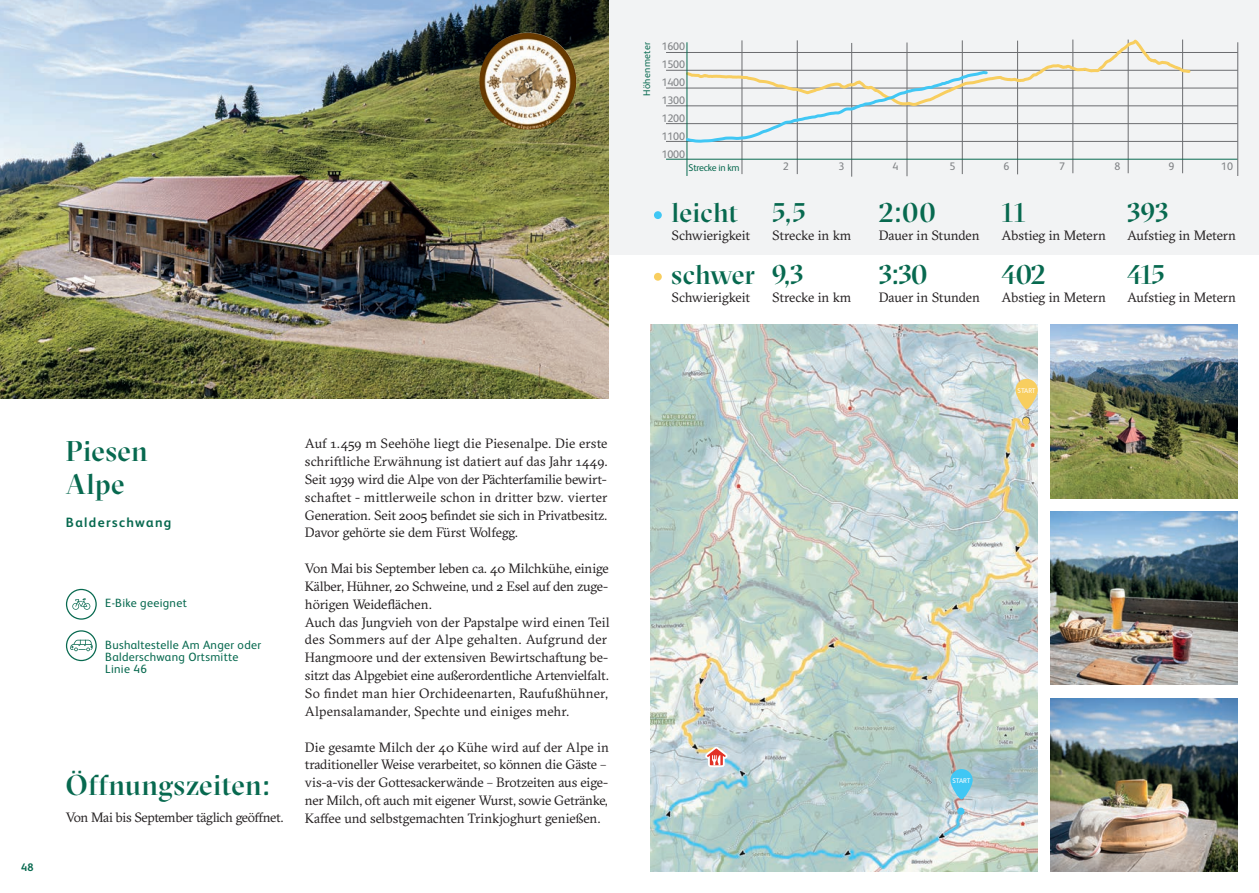
<style>
.page{position:relative;width:1259px;height:893px;background:#fff}
.page>*{position:absolute;margin:0;border:0;box-sizing:border-box;transform-origin:0 0}
.t1{font:500 28.5px/33px "GT Sectra Display";letter-spacing:.015em;color:#07694f}
.t2{font:500 27px "GT Sectra Display";color:#07694f}
.t3{font:13.5px/17.9px "GT Sectra";letter-spacing:-.01em;color:#231f20}
.t4{font:13.5px "GT Sectra";letter-spacing:-.03em;color:#231f20}
.t5{font:700 13.5px "FS Albert";letter-spacing:.1em;color:#07694f}
.t6{font:12px/12px "FS Albert";letter-spacing:.025em;color:#07694f}
.t7{font:10.95px/18px "FS Albert";letter-spacing:-.025em;color:#808285;text-align:justify}
.t8{font:700 10.95px "FS Albert";color:#07694f}
.t9{font:9.75px "FS Albert";letter-spacing:-.025em;color:#07694f}
.t10{font:9.75px "FS Albert";letter-spacing:.015em;color:#07694f}
.t11{font:6.9px "FS Albert";letter-spacing:-.015em;color:#fff}
</style>
<div class="page">
<div style="left:561px;top:0;width:698px;height:255px;background:#f2f3f4"></div>
<img style="left:0;top:0;width:608px;height:399px">
<div style="left:654px;top:211px;width:8px;height:8px;background:#40c7f4;border-radius:50%"></div>
<div style="left:654px;top:273px;width:8px;height:8px;background:#f8ce5f;border-radius:50%"></div>
<hr style="left:741px;top:40px;width:1px;height:134px;background:#6c6d70">
<hr style="left:797px;top:40px;width:1px;height:134px;background:#6c6d70">
<hr style="left:851px;top:43px;width:1px;height:134px;background:#6c6d70">
<hr style="left:962px;top:40px;width:1px;height:134px;background:#6c6d70">
<hr style="left:1072px;top:40px;width:1px;height:133px;background:#6c6d70">
<hr style="left:906px;top:43px;width:1px;height:133px;background:#6c6d70">
<hr style="left:1128px;top:40px;width:1px;height:133px;background:#6c6d70">
<hr style="left:1182px;top:40px;width:1px;height:133px;background:#6c6d70">
<hr style="left:1017px;top:41px;width:1px;height:133px;background:#6c6d70">
<hr style="left:666px;top:88px;width:571px;height:1px;background:#6c6d70">
<hr style="left:666px;top:70px;width:571px;height:1px;background:#6c6d70">
<hr style="left:666px;top:52px;width:571px;height:1px;background:#6c6d70">
<hr style="left:666px;top:159px;width:571px;height:1px;background:#07694f">
<hr style="left:666px;top:106px;width:571px;height:1px;background:#6c6d70">
<hr style="left:666px;top:141px;width:571px;height:1px;background:#6c6d70">
<hr style="left:666px;top:123px;width:571px;height:1px;background:#6c6d70">
<hr style="left:1237px;top:42px;width:1px;height:134px;background:#6c6d70">
<img style="left:651px;top:325px;width:386px;height:547px">
<img style="left:1050px;top:325px;width:187px;height:173px">
<img style="left:1050px;top:698px;width:187px;height:174px">
<img style="left:1050px;top:511px;width:187px;height:174px">
<hr style="left:686px;top:42px;width:1px;height:134px;background:#07694f">
<img style="left:479px;top:33px;width:97px;height:97px;border-radius:48px">
<div style="left:66px;top:589px;width:31px;height:31px;border:1px solid #07694f;border-radius:50%"></div>
<svg style="left:72px;top:598px;width:18px;height:12px"></svg>
<div style="left:66px;top:630px;width:31px;height:31px;border:1px solid #07694f;border-radius:50%"></div>
<svg style="left:70px;top:640px;width:22px;height:11px"></svg>
<svg style="left:1015px;top:379px;width:22px;height:30px"></svg>
<svg style="left:950px;top:769px;width:22px;height:30px"></svg>
<div style="left:1022px;top:417px;width:7px;height:8px;background:#f8ce5f;border-radius:50%"></div>
<div style="left:957px;top:808px;width:7px;height:7px;background:#40c7f4;border-radius:50%"></div>
<svg style="left:705px;top:746px;width:22px;height:21px"></svg>
<svg style="left:684px;top:39px;width:508px;height:105px"></svg>
<p class="t8" style="left:21px;top:859px;width:14px">48</p>
<h1 class="t1" style="left:66px;top:435px;width:83px">Piesen<br>Alpe</h1>
<p class="t5" style="left:66px;top:514px;width:107px">Balderschwang</p>
<p class="t6" style="left:105px;top:597px;width:83px">E-Bike geeignet</p>
<p class="t6" style="left:105px;top:638px;width:157px">Bushaltestelle Am Anger oder<br>Balderschwang Ortsmitte<br>Linie 46</p>
<h1 class="t1" style="left:66px;top:769px;width:206px">Öffnungszeiten:</h1>
<p class="t4" style="left:66px;top:810px;width:219px">Von Mai bis September täglich geöffnet.</p>
<p class="t3" style="left:305px;top:435px;width:304px;text-align:justify">Auf 1.459 m Seehöhe liegt die Piesenalpe. Die erste schriftliche Erwähnung ist datiert auf das Jahr 1449.<br>Seit 1939 wird die Alpe von der Pächterfamilie bewirt&shy;schaftet - mittlerweile schon in dritter bzw. vierter Generation. Seit 2005 befindet sie sich in Privatbesitz.<br>Davor gehörte sie dem Fürst Wolfegg.</p>
<p class="t3" style="left:305px;top:560px;width:306px">Von Mai bis September leben ca. 40 Milchkühe, einige Kälber, Hühner, 20 Schweine, und 2 Esel auf den zuge&shy;hörigen Weideflächen.<br>Auch das Jungvieh von der Papstalpe wird einen Teil des Sommers auf der Alpe gehalten. Aufgrund der Hangmoore und der extensiven Bewirtschaftung be&shy;sitzt das Alpgebiet eine außerordentliche Artenvielfalt.<br>So findet man hier Orchideenarten, Raufußhühner, Alpensalamander, Spechte und einiges mehr.</p>
<p class="t3" style="left:305px;top:738px;width:305px">Die gesamte Milch der 40 Kühe wird auf der Alpe in traditioneller Weise verarbeitet, so können die Gäste – vis-a-vis der Gottesackerwände – Brotzeiten aus eige&shy;ner Milch, oft auch mit eigener Wurst, sowie Getränke, Kaffee und selbstgemachten Trinkjoghurt genießen.</p>
<p class="t10" style="left:640px;top:96px;width:55px;rotate:-90deg">Höhenmeter</p>
<p class="t7" style="left:662px;top:37px;width:25px">1600<br>1500<br>1400<br>1300<br>1200<br>1100<br>1000</p>
<p class="t9" style="left:688px;top:161px;width:52px">Strecke in km</p>
<p class="t7" style="left:783px;top:157px;width:8px">2</p>
<p class="t7" style="left:838px;top:157px;width:8px">3</p>
<p class="t7" style="left:892px;top:157px;width:8px">4</p>
<p class="t7" style="left:949px;top:157px;width:8px">5</p>
<p class="t7" style="left:1003px;top:157px;width:8px">6</p>
<p class="t7" style="left:1059px;top:157px;width:8px">7</p>
<p class="t7" style="left:1114px;top:157px;width:8px">8</p>
<p class="t7" style="left:1168px;top:157px;width:8px">9</p>
<p class="t7" style="left:1221px;top:157px;width:14px">10</p>
<h2 class="t2" style="left:671px;top:197px;width:68px">leicht</h2>
<p class="t3" style="left:671px;top:227px;width:80px">Schwierigkeit</p>
<h2 class="t2" style="left:671px;top:259px;width:85px">schwer</h2>
<p class="t3" style="left:671px;top:288px;width:80px">Schwierigkeit</p>
<h2 class="t2" style="left:772px;top:197px;width:35px">5,5</h2>
<p class="t3" style="left:772px;top:227px;width:81px">Strecke in km</p>
<h2 class="t2" style="left:772px;top:259px;width:33px">9,3</h2>
<p class="t3" style="left:772px;top:288px;width:81px">Strecke in km</p>
<h2 class="t2" style="left:878px;top:197px;width:58px">2:00</h2>
<p class="t3" style="left:878px;top:227px;width:102px">Dauer in Stunden</p>
<h2 class="t2" style="left:878px;top:259px;width:50px">3:30</h2>
<p class="t3" style="left:878px;top:288px;width:103px">Dauer in Stunden</p>
<h2 class="t2" style="left:1001px;top:197px;width:25px">11</h2>
<p class="t3" style="left:1001px;top:227px;width:106px">Abstieg in Metern</p>
<h2 class="t2" style="left:1001px;top:259px;width:46px">402</h2>
<p class="t3" style="left:1001px;top:288px;width:106px">Abstieg in Metern</p>
<h2 class="t2" style="left:1127px;top:197px;width:44px">393</h2>
<p class="t3" style="left:1127px;top:227px;width:110px">Aufstieg in Metern</p>
<h2 class="t2" style="left:1127px;top:259px;width:39px">415</h2>
<p class="t3" style="left:1127px;top:288px;width:110px">Aufstieg in Metern</p>
<p class="t11" style="left:1017px;top:386px;width:20px">START</p>
<p class="t11" style="left:952px;top:776px;width:20px">START</p>
</div>
